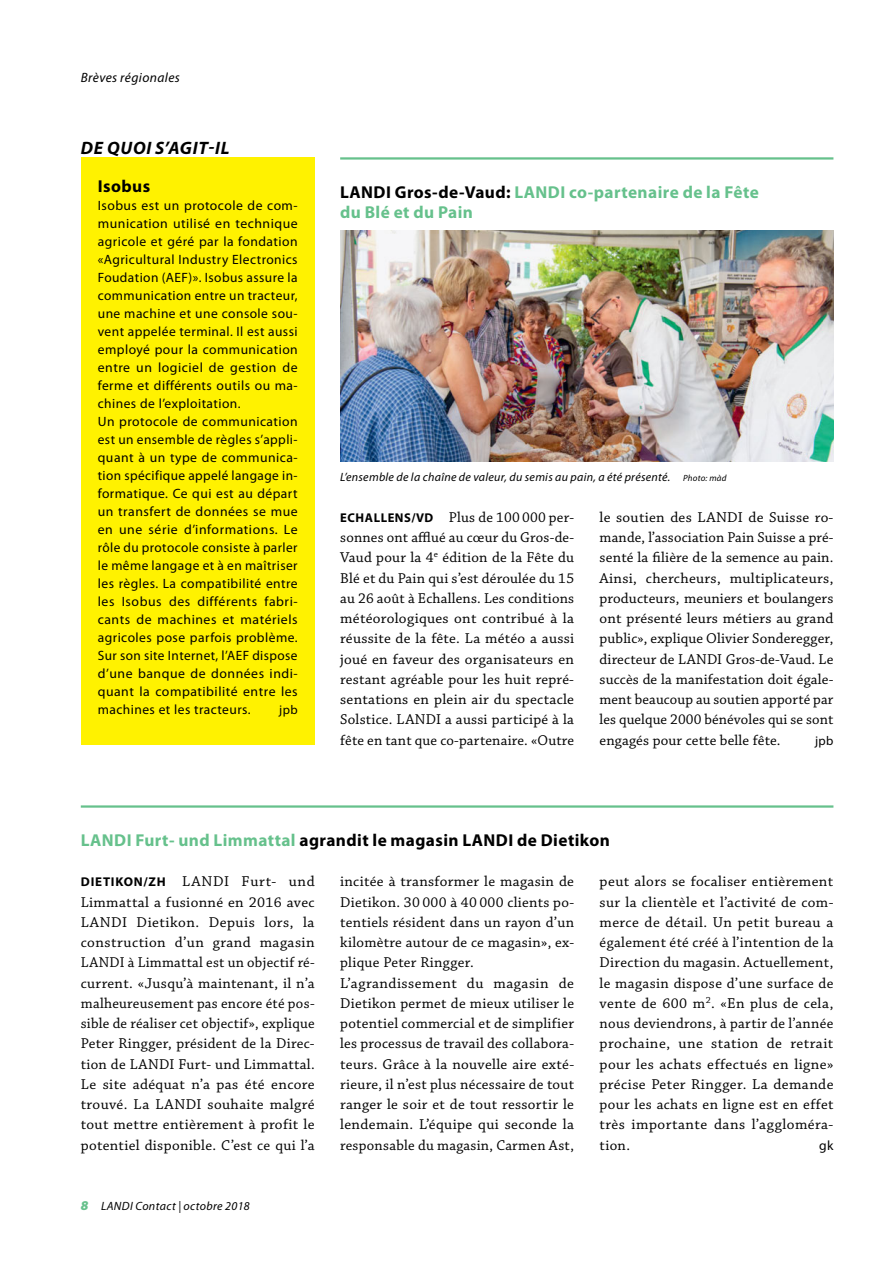
<style>
.page{position:relative;width:893px;height:1263px;background:#fff}
.page>*{position:absolute;margin:0;border:0;box-sizing:border-box;transform-origin:0 0}
.t1{font:italic 700 18px "Myriad Pro";letter-spacing:.04em;color:#000}
.t2{font:700 17.25px "Myriad Pro";letter-spacing:.025em;color:#000}
.t3{font:700 17.25px/20.2px "Myriad Pro";letter-spacing:.025em;color:#66c18c}
.t4{font:15px/20.2px "Chaparral Pro";letter-spacing:.02em;color:#000;text-align:justify}
.t5{font:13.5px/18px "Myriad Pro";letter-spacing:.035em;color:#000}
.t6{font:italic 13.5px "Myriad Pro";letter-spacing:.03em;color:#000}
.t7{font:12.75px "Myriad Pro";letter-spacing:.03em;color:#000}
.t8{font:italic 12px "Myriad Pro";letter-spacing:.025em;color:#000}
.s1{color:#000}
.s2{font-size:9px}
.s3{font-family:"Myriad Pro";font-weight:700;font-size:12.75px}
.s4{color:#66c18c}
.s5{font-weight:900;font-size:13.5px;color:#66c18c}
</style>
<div class="page">
<img style="left:340px;top:230px;width:493px;height:231px">
<div style="left:81px;top:157px;width:234px;height:588px;background:#fff200"></div>
<hr style="left:340px;top:157px;width:493px;height:3px;background:#66c18c">
<hr style="left:81px;top:805px;width:752px;height:3px;background:#66c18c">
<p class="t6" style="left:81px;top:71px;width:101px">Brèves régionales</p>
<p class="t1" style="left:81px;top:138px;width:150px">DE QUOI S’AGIT-IL</p>
<p class="t2" style="left:98px;top:176px;width:54px">Isobus</p>
<p class="t5" style="left:98px;top:196px;width:201px">Isobus est un protocole de com&shy;munication utilisé en technique agricole et géré par la fondation «Agricultural Industry Electronics<br>Foudation (AEF)». Isobus assure la communication entre un tracteur, une machine et une console sou&shy;vent appelée terminal. Il est aussi employé pour la communication entre un logiciel de gestion de ferme et différents outils ou ma&shy;chines de l’exploitation.<br>Un protocole de communication est un ensemble de règles s’appli&shy;quant à un type de communica&shy;tion spécifique appelé langage in&shy;formatique. Ce qui est au départ un transfert de données se mue en une série d’informations. Le rôle du protocole consiste à parler le même langage et à en maîtriser les règles. La compatibilité entre les Isobus des différents fabri&shy;cants de machines et matériels agricoles pose parfois problème.<br>Sur son site Internet, l’AEF dispose d’une banque de données indi&shy;quant la compatibilité entre les machines et les tracteurs.</p>
<p class="t7" style="left:279px;top:702px;width:20px">jpb</p>
<p class="t3" style="left:340px;top:182px;width:420px"><span class="s1">LANDI Gros-de-Vaud:</span> LANDI co-partenaire de la Fête du Blé et du Pain</p>
<p class="t8" style="left:340px;top:471px;width:388px">L’ensemble de la chaîne de valeur, du semis au pain, a été présenté. <span class="s2">Photo: màd</span></p>
<p class="t4" style="left:340px;top:508px;width:235px"><span class="s3">ECHALLENS/VD</span> Plus de 100 000 per&shy;sonnes ont afflué au cœur du Gros-de-Vaud pour la 4<sup>e</sup> édition de la Fête du Blé et du Pain qui s’est déroulée du 15 au 26 août à Echallens. Les conditions météorologiques ont contribué à la réussite de la fête. La météo a aussi joué en faveur des organisateurs en restant agréable pour les huit repré&shy;sentations en plein air du spectacle Solstice. LANDI a aussi participé à la fête en tant que co-partenaire. «Outre</p>
<p class="t4" style="left:600px;top:508px;width:235px">le soutien des LANDI de Suisse ro&shy;mande, l’association Pain Suisse a pré&shy;senté la filière de la semence au pain.<br>Ainsi, chercheurs, multiplicateurs, producteurs, meuniers et boulangers ont présenté leurs métiers au grand public», explique Olivier Sonderegger, directeur de LANDI Gros-de-Vaud. Le succès de la manifestation doit égale&shy;ment beaucoup au soutien apporté par les quelque 2000 bénévoles qui se sont engagés pour cette belle fête.</p>
<p class="t7" style="left:815px;top:733px;width:20px">jpb</p>
<p class="t2" style="left:81px;top:830px;width:531px"><span class="s4">LANDI Furt- und Limmattal</span> agrandit le magasin LANDI de Dietikon</p>
<p class="t4" style="left:600px;top:872px;width:235px">peut alors se focaliser entièrement sur la clientèle et l’activité de com&shy;merce de détail. Un petit bureau a également été créé à l’intention de la Direction du magasin. Actuellement, le magasin dispose d’une surface de vente de 600 m<sup>2</sup>. «En plus de cela, nous deviendrons, à partir de l’année prochaine, une station de retrait pour les achats effectués en ligne» précise Peter Ringger. La demande pour les achats en ligne est en effet très importante dans l’aggloméra&shy;tion.</p>
<p class="t4" style="left:81px;top:872px;width:235px"><span class="s3">DIETIKON/ZH</span> LANDI Furt- und Limmattal a fusionné en 2016 avec LANDI Dietikon. Depuis lors, la construction d’un grand magasin LANDI à Limmattal est un objectif ré&shy;current. «Jusqu’à maintenant, il n’a malheureusement pas encore été pos&shy;sible de réaliser cet objectif», explique Peter Ringger, président de la Direc&shy;tion de LANDI Furt- und Limmattal.<br>Le site adéquat n’a pas été encore trouvé. La LANDI souhaite malgré tout mettre entièrement à profit le potentiel disponible. C’est ce qui l’a</p>
<p class="t4" style="left:340px;top:872px;width:235px;text-align:left">incitée à transformer le magasin de Dietikon. 30 000 à 40 000 clients po&shy;tentiels résident dans un rayon d’un kilomètre autour de ce magasin», ex&shy;plique Peter Ringger.<br>L’agrandissement du magasin de Dietikon permet de mieux utiliser le potentiel commercial et de simplifier les processus de travail des collabora&shy;teurs. Grâce à la nouvelle aire exté&shy;rieure, il n’est plus nécessaire de tout ranger le soir et de tout ressortir le lendemain. L’équipe qui seconde la responsable du magasin, Carmen Ast,</p>
<p class="t5" style="left:819px;top:1136px;width:16px">gk</p>
<p class="t8" style="left:81px;top:1200px;width:171px"><span class="s5">8</span> LANDI Contact | octobre 2018</p>
</div>
